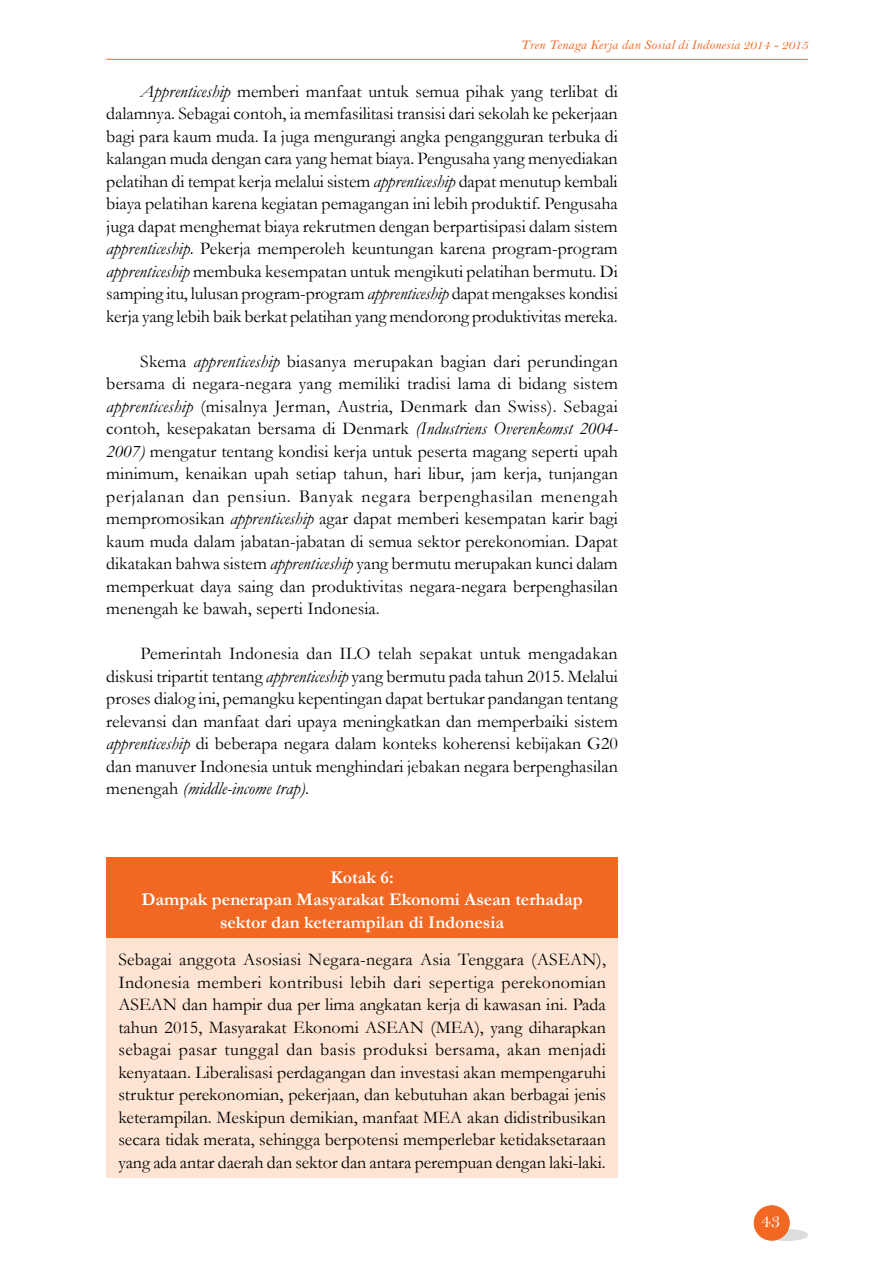
<style>
.page{position:relative;width:893px;height:1263px;background:#fff}
.page>*{position:absolute;margin:0;border:0;box-sizing:border-box;transform-origin:0 0}
.t1{font:19.5px "Bell";color:#fff}
.t2{font:18px/22.5px "Garamond";letter-spacing:-.005em;color:#000;text-align:justify}
.t3{font:700 18px/22.5px "Garamond";color:#fff;text-align:center}
.t4{font:13.5px "Bell MT Italic";color:#f26722}
.s1{font-style:italic}
</style>
<div class="page">
<hr style="left:106px;top:59px;width:702px;height:1px;background:#f26722">
<div style="left:766px;top:1229px;width:42px;height:11px;background:#dcddde;border-radius:50%"></div>
<div style="left:766px;top:1229px;width:42px;height:12px;border:1px solid #dcddde;border-radius:50%"></div>
<div style="left:754px;top:1206px;width:35px;height:34px;background:#f26722;border-radius:50%"></div>
<div style="left:754px;top:1205px;width:35px;height:35px;border:1px solid #f26722;border-radius:50%"></div>
<div style="left:106px;top:920px;width:512px;height:258px;background:#fee4d2"></div>
<div style="left:106px;top:857px;width:512px;height:81px;background:#f26722"></div>
<p class="t4" style="left:521px;top:37px;width:289px">Tren Tenaga Kerja dan Sosial di Indonesia 2014 - 2015</p>
<p class="t2" style="left:106px;top:79px;width:513px;text-indent:34px"><span class="s1">Apprenticeship</span> memberi manfaat untuk semua pihak yang terlibat di dalamnya. Sebagai contoh, ia memfasilitasi transisi dari sekolah ke pekerjaan bagi para kaum muda. Ia juga mengurangi angka pengangguran terbuka di kalangan muda dengan cara yang hemat biaya. Pengusaha yang menyediakan pelatihan di tempat kerja melalui sistem <span class="s1">apprenticeship</span> dapat menutup kembali biaya pelatihan karena kegiatan pemagangan ini lebih produktif. Pengusaha juga dapat menghemat biaya rekrutmen dengan berpartisipasi dalam sistem <span class="s1">apprenticeship</span>. Pekerja memperoleh keuntungan karena program-program <span class="s1">apprenticeship</span> membuka kesempatan untuk mengikuti pelatihan bermutu. Di samping itu, lulusan program-program <span class="s1">apprenticeship</span> dapat mengakses kondisi kerja yang lebih baik berkat pelatihan yang mendorong produktivitas mereka.</p>
<p class="t2" style="left:106px;top:349px;width:513px;text-indent:34px">Skema <span class="s1">apprenticeship</span> biasanya merupakan bagian dari perundingan bersama di negara-negara yang memiliki tradisi lama di bidang sistem <span class="s1">apprenticeship</span> (misalnya Jerman, Austria, Denmark dan Swiss). Sebagai contoh, kesepakatan bersama di Denmark <span class="s1">(Industriens Overenkomst 2004- 2007)</span> mengatur tentang kondisi kerja untuk peserta magang seperti upah minimum, kenaikan upah setiap tahun, hari libur, jam kerja, tunjangan perjalanan dan pensiun. Banyak negara berpenghasilan menengah mempromosikan <span class="s1">apprenticeship</span> agar dapat memberi kesempatan karir bagi kaum muda dalam jabatan-jabatan di semua sektor perekonomian. Dapat dikatakan bahwa sistem <span class="s1">apprenticeship</span> yang bermutu merupakan kunci dalam memperkuat daya saing dan produktivitas negara-negara berpenghasilan menengah ke bawah, seperti Indonesia.</p>
<p class="t2" style="left:106px;top:642px;width:513px;text-indent:34px">Pemerintah Indonesia dan ILO telah sepakat untuk mengadakan diskusi tripartit tentang <span class="s1">apprenticeship</span> yang bermutu pada tahun 2015. Melalui proses dialog ini, pemangku kepentingan dapat bertukar pandangan tentang relevansi dan manfaat dari upaya meningkatkan dan memperbaiki sistem <span class="s1">apprenticeship</span> di beberapa negara dalam konteks koherensi kebijakan G20 dan manuver Indonesia untuk menghindari jebakan negara berpenghasilan menengah <span class="s1">(middle-income trap)</span>.</p>
<p class="t3" style="left:141px;top:866px;width:443px">Kotak 6:<br>Dampak penerapan Masyarakat Ekonomi Asean terhadap sektor dan keterampilan di Indonesia</p>
<p class="t2" style="left:118px;top:948px;width:489px">Sebagai anggota Asosiasi Negara-negara Asia Tenggara (ASEAN), Indonesia memberi kontribusi lebih dari sepertiga perekonomian ASEAN dan hampir dua per lima angkatan kerja di kawasan ini. Pada tahun 2015, Masyarakat Ekonomi ASEAN (MEA), yang diharapkan sebagai pasar tunggal dan basis produksi bersama, akan menjadi kenyataan. Liberalisasi perdagangan dan investasi akan mempengaruhi struktur perekonomian, pekerjaan, dan kebutuhan akan berbagai jenis keterampilan. Meskipun demikian, manfaat MEA akan didistribusikan secara tidak merata, sehingga berpotensi memperlebar ketidaksetaraan yang ada antar daerah dan sektor dan antara perempuan dengan laki-laki.</p>
<p class="t1" style="left:761px;top:1209px;width:21px">43</p>
</div>
